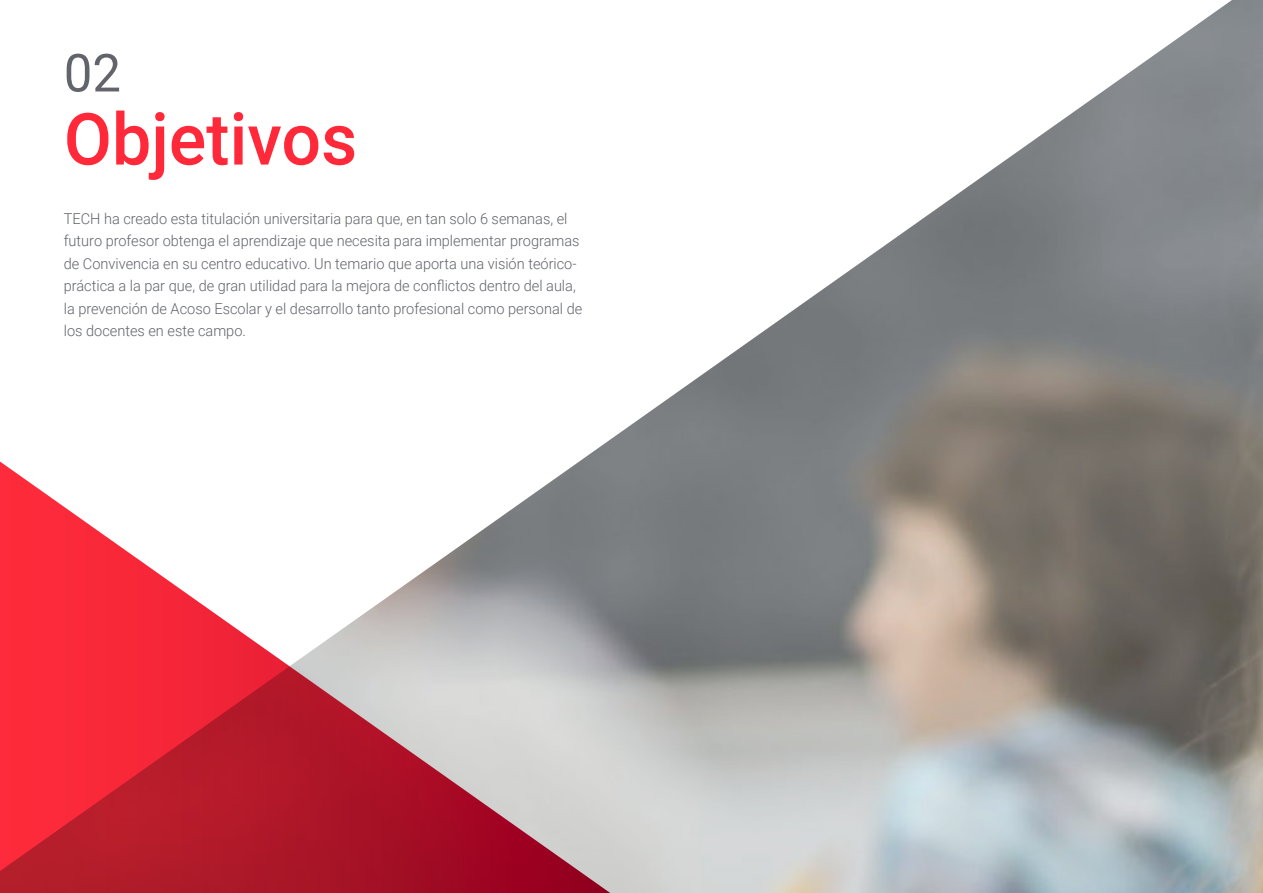
<style>
.page{position:relative;width:1263px;height:893px;background:#fff}
.page>*{position:absolute;margin:0;border:0;box-sizing:border-box;transform-origin:0 0}
.t1{font:500 72px "Roboto";color:#ff293a}
.t2{font:52.5px "Roboto";color:#61646a}
.t3{font:300 15px/22.5px "Roboto";color:#61646a}
</style>
<div class="page">
<img style="left:601px;top:0;width:662px;height:893px">
<svg style="left:0;top:446px;width:640px;height:447px"></svg>
<h2 class="t2" style="left:64px;top:36px;width:59px">02</h2>
<h1 class="t1" style="left:64px;top:89px;width:295px">Objetivos</h1>
<p class="t3" style="left:64px;top:207px;width:520px">TECH ha creado esta titulación universitaria para que, en tan solo 6 semanas, el futuro profesor obtenga el aprendizaje que necesita para implementar programas de Convivencia en su centro educativo. Un temario que aporta una visión teórico&shy;práctica a la par que, de gran utilidad para la mejora de conflictos dentro del aula, la prevención de Acoso Escolar y el desarrollo tanto profesional como personal de los docentes en este campo.</p>
</div>
